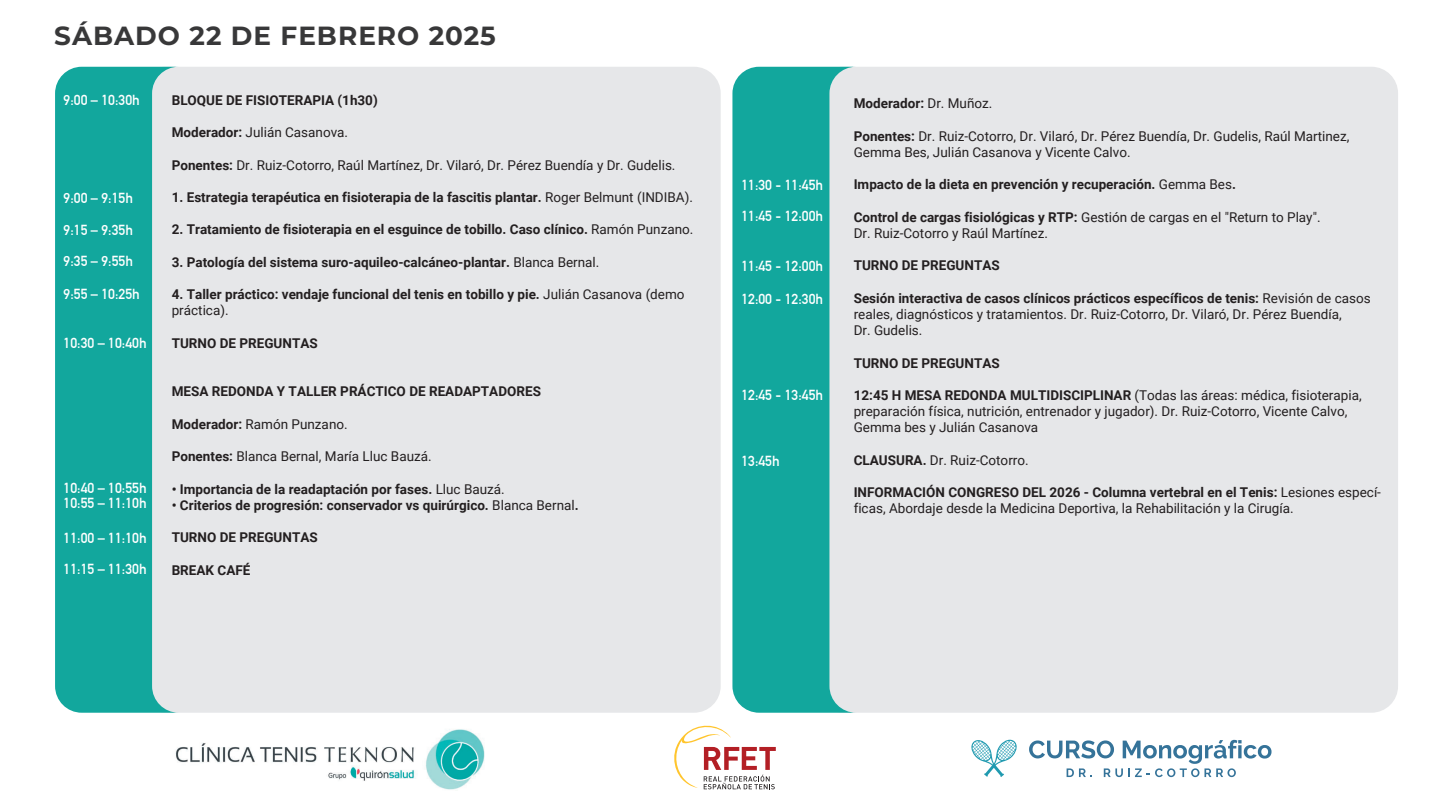
<style>
.page{position:relative;width:1440px;height:810px;background:#fff}
.page>*{position:absolute;margin:0;border:0;box-sizing:border-box;transform-origin:0 0}
.t1{font:700 26.25px "Montserrat";letter-spacing:.04em;color:#383839}
.t2{font:700 14.25px/30.9px "DIN Alternate";color:#fff}
.t3{font:13.5px/16.2px "Roboto";color:#231f20}
.t4{font:700 13.5px/16.2px "Roboto";color:#231f20}
.s1{font-weight:700}
.s2{font-weight:400}
</style>
<div class="page">
<div style="left:139px;top:67px;width:582px;height:646px;background:#e6e7e9;border-radius:27px"></div>
<svg style="left:55px;top:67px;width:122px;height:646px;fill:#12a79d"></svg>
<div style="left:816px;top:67px;width:582px;height:646px;background:#e6e7e9;border-radius:27px"></div>
<svg style="left:732px;top:67px;width:122px;height:646px;fill:#12a79d"></svg>
<img style="left:175px;top:729px;width:310px;height:61px">
<svg style="left:674px;top:725px;width:102px;height:64px"></svg>
<svg style="left:971px;top:739px;width:46px;height:38px"></svg>
<svg style="left:1029px;top:740px;width:243px;height:37px"></svg>
<h1 class="t1" style="left:54px;top:17px;width:443px">SÁBADO 22 DE FEBRERO 2025</h1>
<p class="t2" style="left:64px;top:84px;width:78px">9:00 – 10:30h</p>
<p class="t2" style="left:64px;top:182px;width:71px">9:00 – 9:15h</p>
<p class="t2" style="left:64px;top:214px;width:71px">9:15 – 9:35h<br>9:35 – 9:55h</p>
<p class="t2" style="left:64px;top:278px;width:78px">9:55 – 10:25h</p>
<p class="t2" style="left:64px;top:326px;width:85px">10:30 – 10:40h</p>
<p class="t2" style="left:64px;top:479px;width:85px;line-height:15.4px">10:40 – 10:55h<br>10:55 – 11:10h</p>
<p class="t2" style="left:64px;top:521px;width:85px">11:00 – 11:10h</p>
<p class="t2" style="left:64px;top:553px;width:85px">11:15 – 11:30h</p>
<p class="t4" style="left:172px;top:91px;width:208px">BLOQUE DE FISIOTERAPIA (1h30)</p>
<p class="t3" style="left:172px;top:124px;width:178px"><span class="s1">Moderador:</span> Julián Casanova.</p>
<p class="t3" style="left:172px;top:156px;width:505px"><span class="s1">Ponentes:</span> Dr. Ruiz-Cotorro, Raúl Martínez, Dr. Vilaró, Dr. Pérez Buendía y Dr. Gudelis.</p>
<p class="t4" style="left:172px;top:189px;width:523px">1. Estrategia terapéutica en fisioterapia de la fascitis plantar. <span class="s2">Roger Belmunt (INDIBA).</span></p>
<p class="t4" style="left:172px;top:221px;width:523px">2. Tratamiento de fisioterapia en el esguince de tobillo. Caso clínico. <span class="s2">Ramón Punzano.</span></p>
<p class="t4" style="left:172px;top:253px;width:429px">3. Patología del sistema suro-aquileo-calcáneo-plantar. <span class="s2">Blanca Bernal.</span></p>
<p class="t4" style="left:172px;top:286px;width:514px">4. Taller práctico: vendaje funcional del tenis en tobillo y pie. <span class="s2">Julián Casanova (demo práctica).</span></p>
<p class="t4" style="left:172px;top:334px;width:148px">TURNO DE PREGUNTAS</p>
<p class="t4" style="left:172px;top:383px;width:371px">MESA REDONDA Y TALLER PRÁCTICO DE READAPTADORES</p>
<p class="t3" style="left:172px;top:415px;width:177px"><span class="s1">Moderador:</span> Ramón Punzano.</p>
<p class="t3" style="left:172px;top:448px;width:262px"><span class="s1">Ponentes:</span> Blanca Bernal, María Lluc Bauzá.</p>
<p class="t4" style="left:172px;top:480px;width:335px">• Importancia de la readaptación por fases. <span class="s2">Lluc Bauzá.</span></p>
<p class="t4" style="left:172px;top:496px;width:408px">• Criterios de progresión: conservador vs quirúrgico. <span class="s2">Blanca Bernal</span>.</p>
<p class="t4" style="left:172px;top:529px;width:148px">TURNO DE PREGUNTAS</p>
<p class="t4" style="left:172px;top:561px;width:80px">BREAK CAFÉ</p>
<p class="t2" style="left:741px;top:169px;width:83px">11:30 - 11:45h<br>11:45 - 12:00h</p>
<p class="t2" style="left:741px;top:249px;width:83px">11:45 - 12:00h</p>
<p class="t2" style="left:741px;top:282px;width:83px">12:00 - 12:30h</p>
<p class="t2" style="left:741px;top:378px;width:83px">12:45 - 13:45h</p>
<p class="t2" style="left:741px;top:445px;width:40px">13:45h</p>
<p class="t4" style="left:854px;top:95px;width:140px">Moderador: <span class="s2">Dr. Muñoz.</span></p>
<p class="t3" style="left:854px;top:127px;width:497px"><span class="s1">Ponentes:</span> Dr. Ruiz-Cotorro, Dr. Vilaró, Dr. Pérez Buendía, Dr. Gudelis, Raúl Martinez,<br>Gemma Bes, Julián Casanova y Vicente Calvo.</p>
<p class="t4" style="left:854px;top:176px;width:384px">Impacto de la dieta en prevención y recuperación. <span class="s2">Gemma Bes</span>.</p>
<p class="t3" style="left:854px;top:208px;width:468px"><span class="s1">Control de cargas fisiológicas y RTP:</span> Gestión de cargas en el "Return to Play".<br>Dr. Ruiz-Cotorro y Raúl Martínez.</p>
<p class="t4" style="left:854px;top:257px;width:148px">TURNO DE PREGUNTAS</p>
<p class="t3" style="left:854px;top:289px;width:519px"><span class="s1">Sesión interactiva de casos clínicos prácticos específicos de tenis:</span> Revisión de casos reales, diagnósticos y tratamientos. Dr. Ruiz-Cotorro, Dr. Vilaró, Dr. Pérez Buendía,<br>Dr. Gudelis.</p>
<p class="t4" style="left:854px;top:354px;width:148px">TURNO DE PREGUNTAS</p>
<p class="t3" style="left:854px;top:387px;width:509px"><span class="s1">12:45 H MESA REDONDA MULTIDISCIPLINAR</span> (Todas las áreas: médica, fisioterapia, preparación física, nutrición, entrenador y jugador). Dr. Ruiz-Cotorro, Vicente Calvo,<br>Gemma bes y Julián Casanova</p>
<p class="t3" style="left:854px;top:451px;width:177px"><span class="s1">CLAUSURA.</span> Dr. Ruiz-Cotorro.</p>
<p class="t3" style="left:854px;top:484px;width:529px"><span class="s1">INFORMACIÓN CONGRESO DEL 2026 - Columna vertebral en el Tenis:</span> Lesiones especí&shy;ficas, Abordaje desde la Medicina Deportiva, la Rehabilitación y la Cirugía.</p>
</div>
